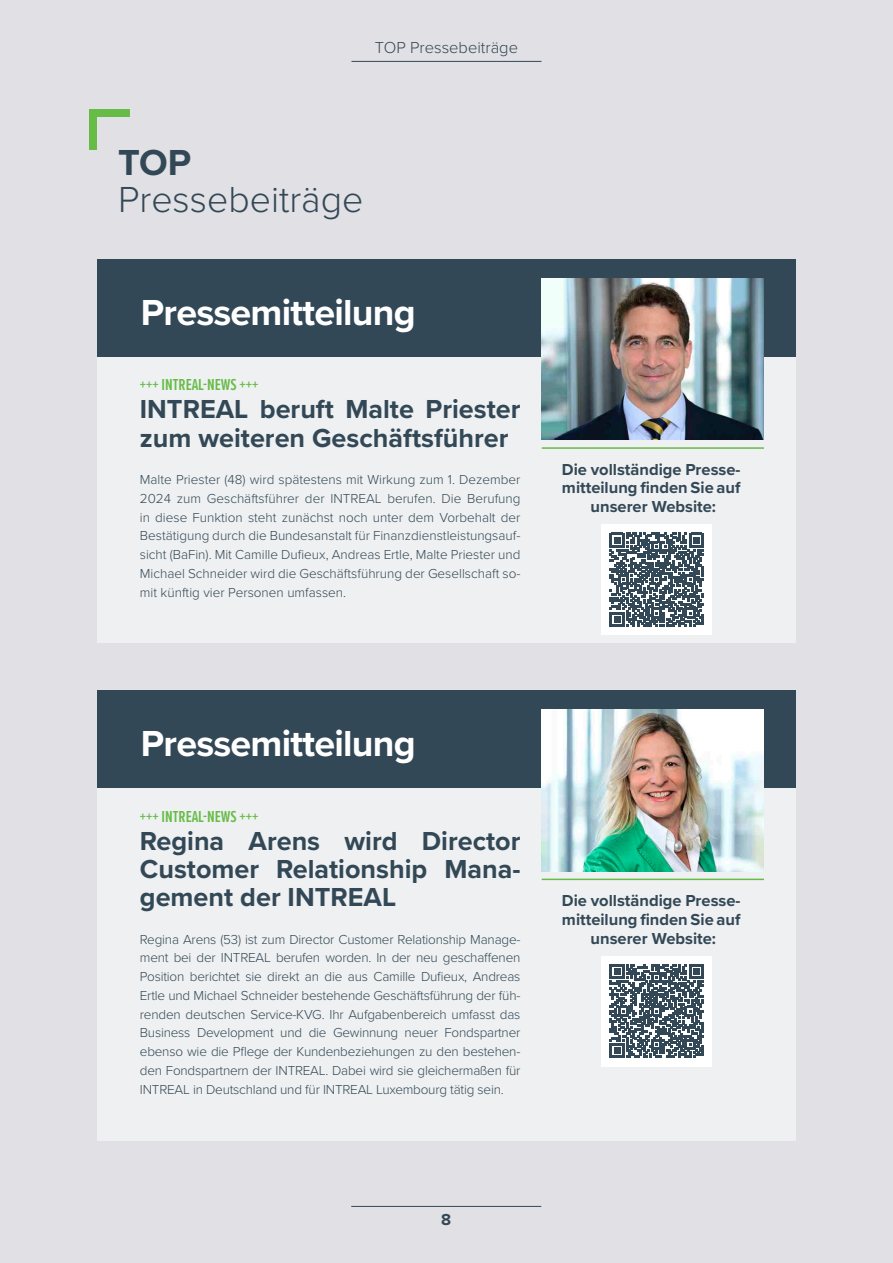
<style>
.page{position:relative;width:893px;height:1263px;background:#e1e0e4}
.page>*{position:absolute;margin:0;border:0;box-sizing:border-box;transform-origin:0 0}
.B_Copy{font:700 37.5px "Proxima Nova";letter-spacing:-.02em;color:#fff}
.t1{font:300 37.5px/37.5px "Proxima Nova";color:#334856}
.B_Copy-2{font:700 27px/28px "Proxima Nova";color:#334856}
.B_Copy-3{font:700 16.5px/18.8px "Proxima Nova";color:#334856;text-align:center}
.B_Copy-4{font:600 16.5px "Proxima Nova Ex Cn";color:#67bc48}
.t2{font:300 16.5px "Proxima Nova";color:#334856}
.B_Copy-5{font:300 13.5px/18.8px "Proxima Nova";letter-spacing:-.015em;color:#334856;text-align:justify}
.s1{font-weight:700}
</style>
<div class="page">
<hr style="left:351px;top:61px;width:190px;height:1px;background:#334856">
<hr style="left:351px;top:1206px;width:190px;height:1px;background:#334856">
<div style="left:89px;top:109px;width:8px;height:40px;background:#67bc48"></div>
<div style="left:89px;top:109px;width:40px;height:8px;background:#67bc48"></div>
<div style="left:97px;top:354px;width:699px;height:289px;background:#eef0f1"></div>
<div style="left:97px;top:259px;width:699px;height:98px;background:#334856"></div>
<img style="left:542px;top:278px;width:222px;height:162px">
<div style="left:601px;top:524px;width:111px;height:111px;background:#fff"></div>
<svg style="left:610px;top:533px;width:94px;height:94px"></svg>
<hr style="left:542px;top:447px;width:222px;height:2px;background:#67bc48">
<div style="left:97px;top:786px;width:699px;height:354px;background:#eef0f1"></div>
<div style="left:97px;top:690px;width:699px;height:98px;background:#334856"></div>
<img style="left:542px;top:709px;width:222px;height:162px">
<div style="left:601px;top:956px;width:111px;height:110px;background:#fff"></div>
<svg style="left:610px;top:964px;width:94px;height:94px"></svg>
<hr style="left:542px;top:879px;width:222px;height:1px;background:#67bc48">
<p class="t2" style="left:375px;top:35px;width:145px">TOP Pressebeiträge</p>
<p class="t1" style="left:118px;top:141px;width:247px"><span class="s1">TOP<br></span>Pressebeiträge</p>
<p class="B_Copy" style="left:141px;top:284px;width:276px">Pressemitteilung</p>
<p class="B_Copy-4" style="left:140px;top:373px;width:120px">+++ INTREAL-NEWS +++</p>
<p class="B_Copy-2" style="left:140px;top:395px;width:382px">INTREAL beruft Malte Priester zum weiteren Geschäftsführer</p>
<p class="B_Copy-5" style="left:140px;top:469px;width:382px">Malte Priester (48) wird spätestens mit Wirkung zum 1. Dezember 2024 zum Geschäftsführer der INTREAL berufen. Die Berufung in diese Funktion steht zunächst noch unter dem Vorbehalt der Bestätigung durch die Bundesanstalt für Finanzdienstleistungsauf&shy;sicht (BaFin). Mit Camille Dufieux, Andreas Ertle, Malte Priester und Michael Schneider wird die Geschäftsführung der Gesellschaft so&shy;mit künftig vier Personen umfassen.</p>
<p class="B_Copy-3" style="left:562px;top:459px;width:180px">Die vollständige Presse&shy;mitteilung finden Sie auf unserer Website:</p>
<p class="B_Copy" style="left:141px;top:715px;width:276px">Pressemitteilung</p>
<p class="B_Copy-4" style="left:140px;top:804px;width:120px">+++ INTREAL-NEWS +++</p>
<p class="B_Copy-2" style="left:140px;top:826px;width:382px;text-align:justify">Regina Arens wird Director Customer Relationship Mana&shy;gement der INTREAL</p>
<p class="B_Copy-5" style="left:140px;top:929px;width:382px">Regina Arens (53) ist zum Director Customer Relationship Manage&shy;ment bei der INTREAL berufen worden. In der neu geschaffenen Position berichtet sie direkt an die aus Camille Dufieux, Andreas Ertle und Michael Schneider bestehende Geschäftsführung der füh&shy;renden deutschen Service-KVG. Ihr Aufgabenbereich umfasst das Business Development und die Gewinnung neuer Fondspartner ebenso wie die Pflege der Kundenbeziehungen zu den bestehen&shy;den Fondspartnern der INTREAL. Dabei wird sie gleichermaßen für INTREAL in Deutschland und für INTREAL Luxembourg tätig sein.</p>
<p class="B_Copy-3" style="left:562px;top:891px;width:180px">Die vollständige Presse&shy;mitteilung finden Sie auf unserer Website:</p>
<p class="B_Copy-3" style="left:441px;top:1209px;width:11px">8</p>
</div>
